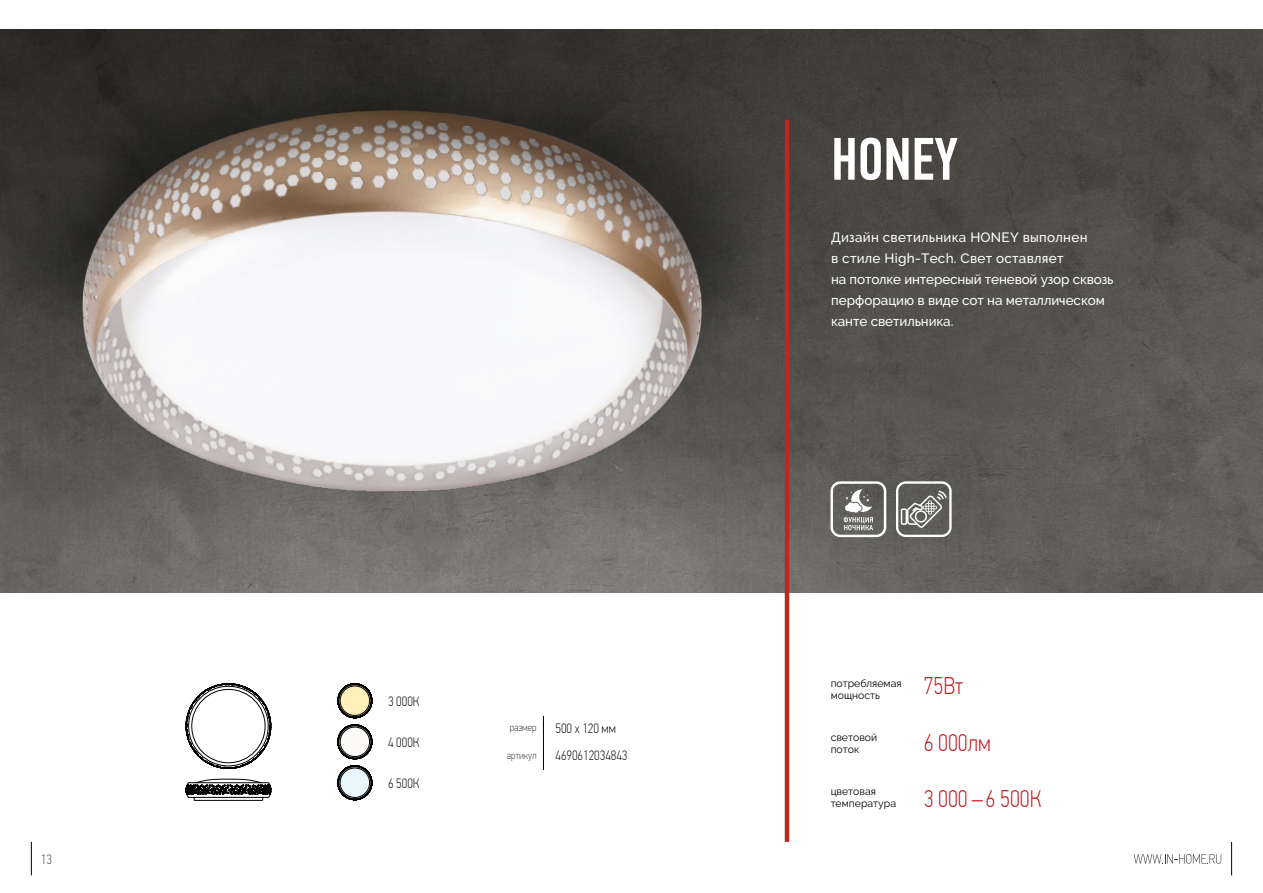
<style>
.page{position:relative;width:1263px;height:893px;background:#fff}
.page>*{position:absolute;margin:0;border:0;box-sizing:border-box;transform-origin:0 0}
.t1{font:500 60px "PF Din Text Comp Pro";color:#fff}
.t2{font:100 24px "PF Din Text Cond Pro";color:#c31011}
.t3{font:500 13.5px/21px "Raleway";letter-spacing:-.005em;color:#fff}
.t4{font:100 13.5px/27.3px "PF Din Text Cond Pro";color:#000}
.t5{font:100 13.5px "PF Din Text Cond Pro";color:#3a3b3b}
.t6{font:10.5px/12px "Raleway";color:#000}
.t7{font:100 10.5px "PF Din Text Cond Pro";color:#3a3b3b}
</style>
<div class="page">
<img style="left:0;top:30px;width:1263px;height:562px">
<hr style="left:1231px;top:842px;width:1px;height:33px;background:#000">
<hr style="left:31px;top:842px;width:1px;height:33px;background:#000">
<svg style="left:1134px;top:854px;width:87px;height:10px"></svg>
<hr style="left:785px;top:120px;width:4px;height:722px;background:#b72a1c">
<img style="left:6px;top:30px;width:759px;height:486px">
<svg style="left:186px;top:683px;width:86px;height:86px"></svg>
<div style="left:191px;top:689px;width:74px;height:74px;border:1px solid #000;border-radius:50%"></div>
<svg style="left:185px;top:778px;width:87px;height:23px"></svg>
<svg style="left:338px;top:683px;width:35px;height:36px"></svg>
<div style="left:340px;top:686px;width:30px;height:30px;border:1px solid #000;border-radius:50%"></div>
<svg style="left:338px;top:725px;width:35px;height:76px"></svg>
<div style="left:340px;top:768px;width:30px;height:30px;border:1px solid #000;border-radius:50%"></div>
<hr style="left:543px;top:716px;width:1px;height:54px;background:#000">
<svg style="left:896px;top:481px;width:56px;height:56px"></svg>
<svg style="left:830px;top:481px;width:56px;height:56px"></svg>
<p class="t5" style="left:41px;top:851px;width:13px">13</p>
<p class="t4" style="left:388px;top:688px;width:33px">3 000К</p>
<p class="t4" style="left:388px;top:729px;width:33px">4 000К</p>
<p class="t4" style="left:388px;top:769px;width:33px">6 500К</p>
<p class="t7" style="left:510px;top:722px;width:28px">размер</p>
<p class="t7" style="left:507px;top:749px;width:31px">артикул</p>
<p class="t4" style="left:555px;top:715px;width:73px">500 х 120 мм<br>4690612034843</p>
<h1 class="t1" style="left:831px;top:124px;width:128px">HONEY</h1>
<p class="t3" style="left:831px;top:227px;width:284px">Дизайн светильника HONEY выполнен<br>в стиле High-Tech. Свет оставляет<br>на потолке интересный теневой узор сквозь перфорацию в виде сот на металлическом канте светильника.</p>
<p class="t6" style="left:831px;top:677px;width:72px">потребляемая мощность</p>
<p class="t6" style="left:831px;top:731px;width:48px">световой поток</p>
<p class="t6" style="left:831px;top:785px;width:67px">цветовая температура</p>
<h2 class="t2" style="left:924px;top:672px;width:41px">75Вт</h2>
<h2 class="t2" style="left:924px;top:729px;width:69px">6 000лм</h2>
<h2 class="t2" style="left:924px;top:785px;width:119px">3 000 – 6 500К</h2>
</div>
